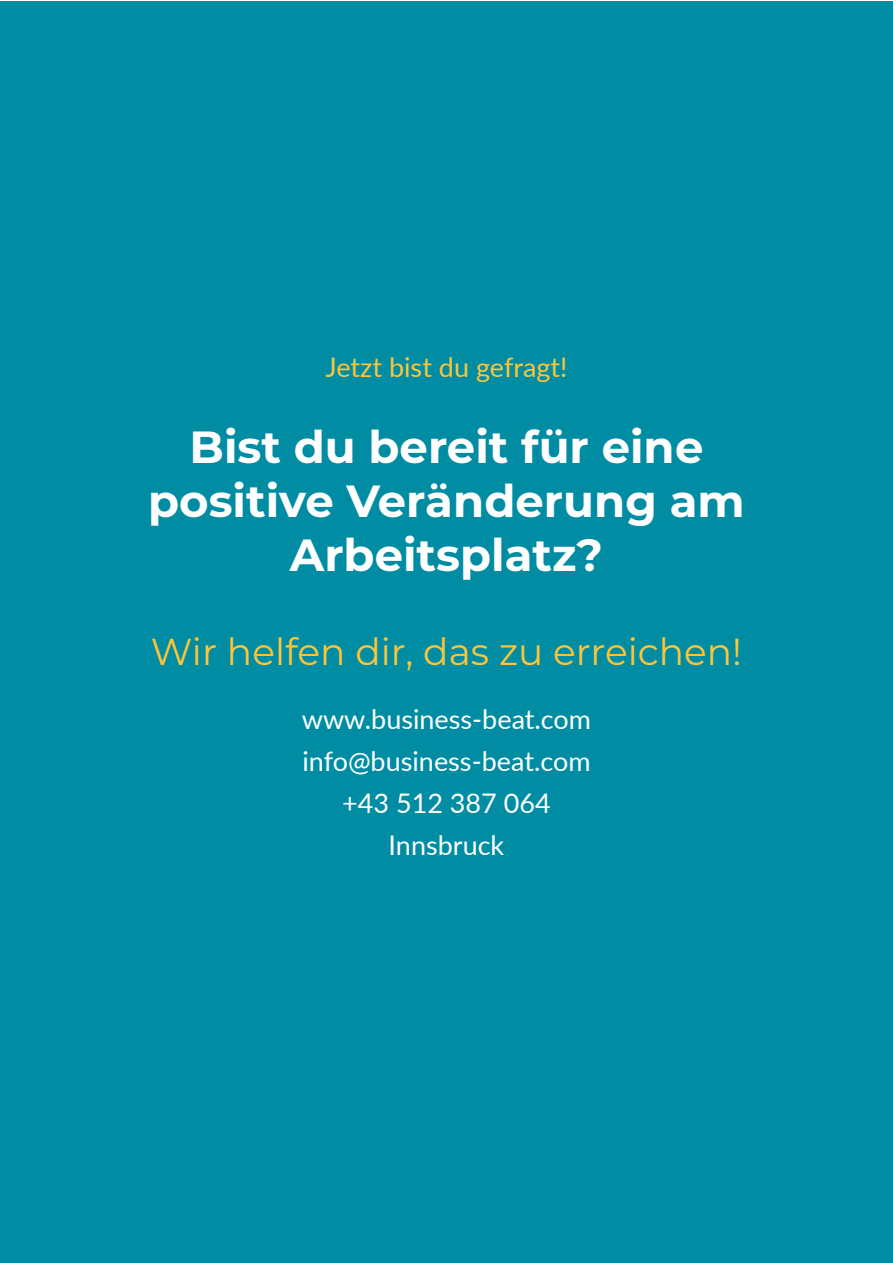
<style>
.page{position:relative;width:893px;height:1263px;background:#fff}
.page>*{position:absolute;margin:0;border:0;box-sizing:border-box;transform-origin:0 0}
.t1{font:700 45px/54px "Montserrat";color:#fff;text-align:center}
.t2{font:37.5px "Montserrat";color:#ffc538}
.t3{font:27px "Lato";color:#fff}
.t4{font:27px "Lato";color:#ffc538}
</style>
<div class="page">
<div style="left:0;top:1px;width:892px;height:1262px;background:#008da4"></div>
<p class="t4" style="left:325px;top:348px;width:243px">Jetzt bist du gefragt!</p>
<p class="t1" style="left:190px;top:417px;width:515px">Bist du bereit für eine</p>
<p class="t1" style="left:148px;top:471px;width:598px">positive Veränderung am<br>Arbeitsplatz?</p>
<p class="t2" style="left:151px;top:626px;width:592px">Wir helfen dir, das zu erreichen!</p>
<p class="t3" style="left:302px;top:700px;width:291px">www.business-beat.com</p>
<p class="t3" style="left:302px;top:742px;width:290px">info@business-beat.com</p>
<p class="t3" style="left:342px;top:784px;width:210px">+43 512 387 064</p>
<p class="t3" style="left:389px;top:826px;width:117px">Innsbruck</p>
</div>
